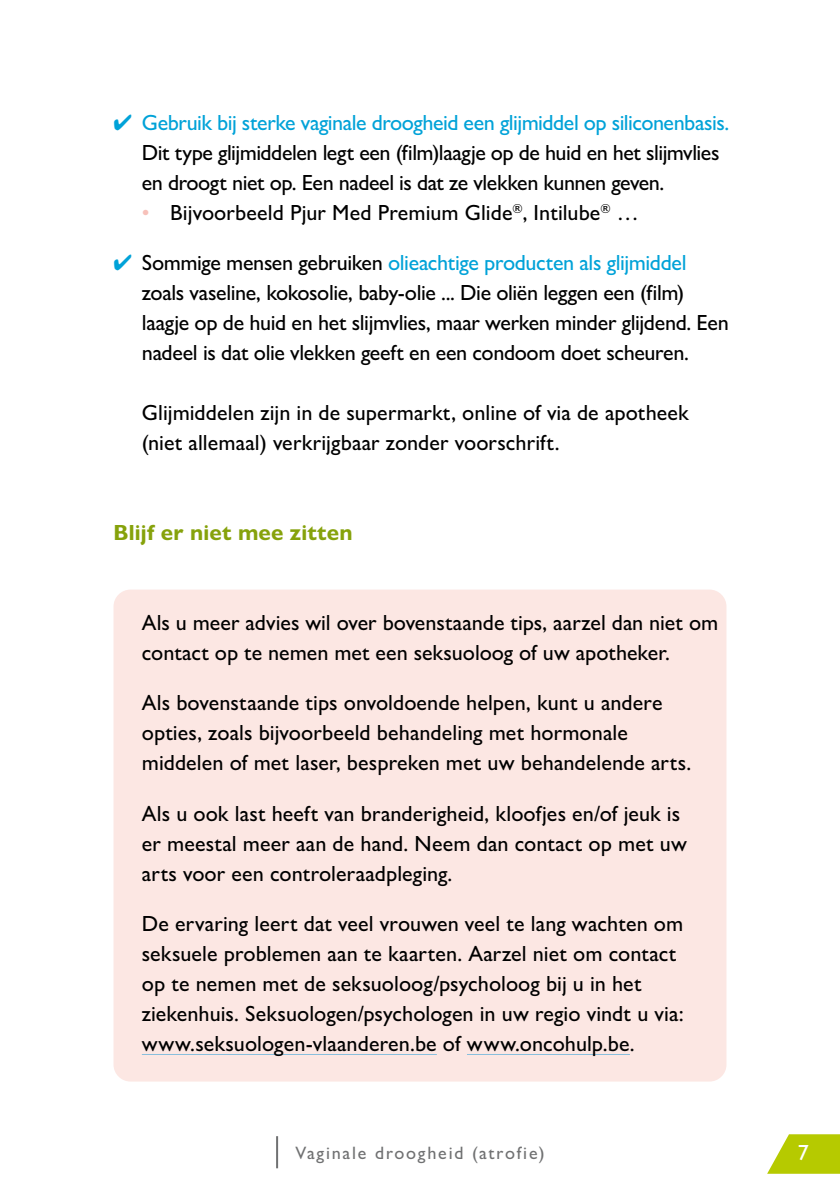
<style>
.page{position:relative;width:840px;height:1191px;background:#fff}
.page>*{position:absolute;margin:0;border:0;box-sizing:border-box;transform-origin:0 0}
.t1{font:500 22px/30px "Gill Sans Nova";color:#000}
.t2{font:500 22px/30px "Gill Sans Nova";letter-spacing:-.02em;color:#000}
.t3{font:500 22px/30px "Gill Sans Nova";letter-spacing:-.025em;color:#000}
.t4{font:700 22px "Gill Sans Nova";letter-spacing:.01em;color:#86a20b}
.t5{font:500 22px "Gill Sans Nova";color:#fff}
.t6{font:500 18px "Gill Sans Nova";letter-spacing:.1em;color:#707172}
.s1{color:#00a2d8}
.s2{color:#f7c1ba}
</style>
<div class="page">
<hr style="left:276px;top:1136px;width:2px;height:32px;background:#707172">
<svg style="left:767px;top:1134px;width:72px;height:39px"></svg>
<div style="left:113px;top:589px;width:613px;height:492px;background:#fce7e3;border-radius:17px"></div>
<hr style="left:142px;top:1054px;width:294px;height:1px;background:#89bfdd">
<hr style="left:466px;top:1054px;width:163px;height:1px;background:#89bfdd">
<p class="t3" style="left:142px;top:107px;width:588px;text-indent:-28px"><span class="s1">✔ Gebruik bij sterke vaginale droogheid een glijmiddel op siliconenbasis.<br></span>Dit type glijmiddelen legt een (film)laagje op de huid en het slijmvlies en droogt niet op. Een nadeel is dat ze vlekken kunnen geven.</p>
<p class="t1" style="left:142px;top:197px;width:498px"><span class="s2">•</span> Bijvoorbeeld Pjur Med Premium Glide<sup>®</sup>, Intilube<sup>®</sup> …</p>
<p class="t2" style="left:142px;top:247px;width:588px;text-indent:-28px"><span class="s1">✔</span> Sommige mensen gebruiken <span class="s1">olieachtige producten als glijmiddel </span>zoals vaseline, kokosolie, baby-olie ... Die oliën leggen een (film) laagje op de huid en het slijmvlies, maar werken minder glijdend. Een nadeel is dat olie vlekken geeft en een condoom doet scheuren.</p>
<p class="t1" style="left:142px;top:397px;width:548px">Glijmiddelen zijn in de supermarkt, online of via de apotheek (niet allemaal) verkrijgbaar zonder voorschrift.</p>
<p class="t4" style="left:113px;top:519px;width:240px">Blijf er niet mee zitten</p>
<p class="t1" style="left:142px;top:607px;width:577px">Als u meer advies wil over bovenstaande tips, aarzel dan niet om contact op te nemen met een seksuoloog of uw apotheker.</p>
<p class="t1" style="left:142px;top:687px;width:550px">Als bovenstaande tips onvoldoende helpen, kunt u andere opties, zoals bijvoorbeeld behandeling met hormonale middelen of met laser, bespreken met uw behandelende arts.</p>
<p class="t1" style="left:142px;top:797px;width:546px">Als u ook last heeft van branderigheid, kloofjes en/of jeuk is er meestal meer aan de hand. Neem dan contact op met uw arts voor een controleraadpleging.</p>
<p class="t1" style="left:142px;top:908px;width:543px">De ervaring leert dat veel vrouwen veel te lang wachten om seksuele problemen aan te kaarten. Aarzel niet om contact op te nemen met de seksuoloog/psycholoog bij u in het ziekenhuis. Seksuologen/psychologen in uw regio vindt u via: www.seksuologen-vlaanderen.be of www.oncohulp.be.</p>
<p class="t6" style="left:295px;top:1141px;width:250px">Vaginale droogheid (atrofie)</p>
<p class="t5" style="left:797px;top:1138px;width:12px">7</p>
</div>
